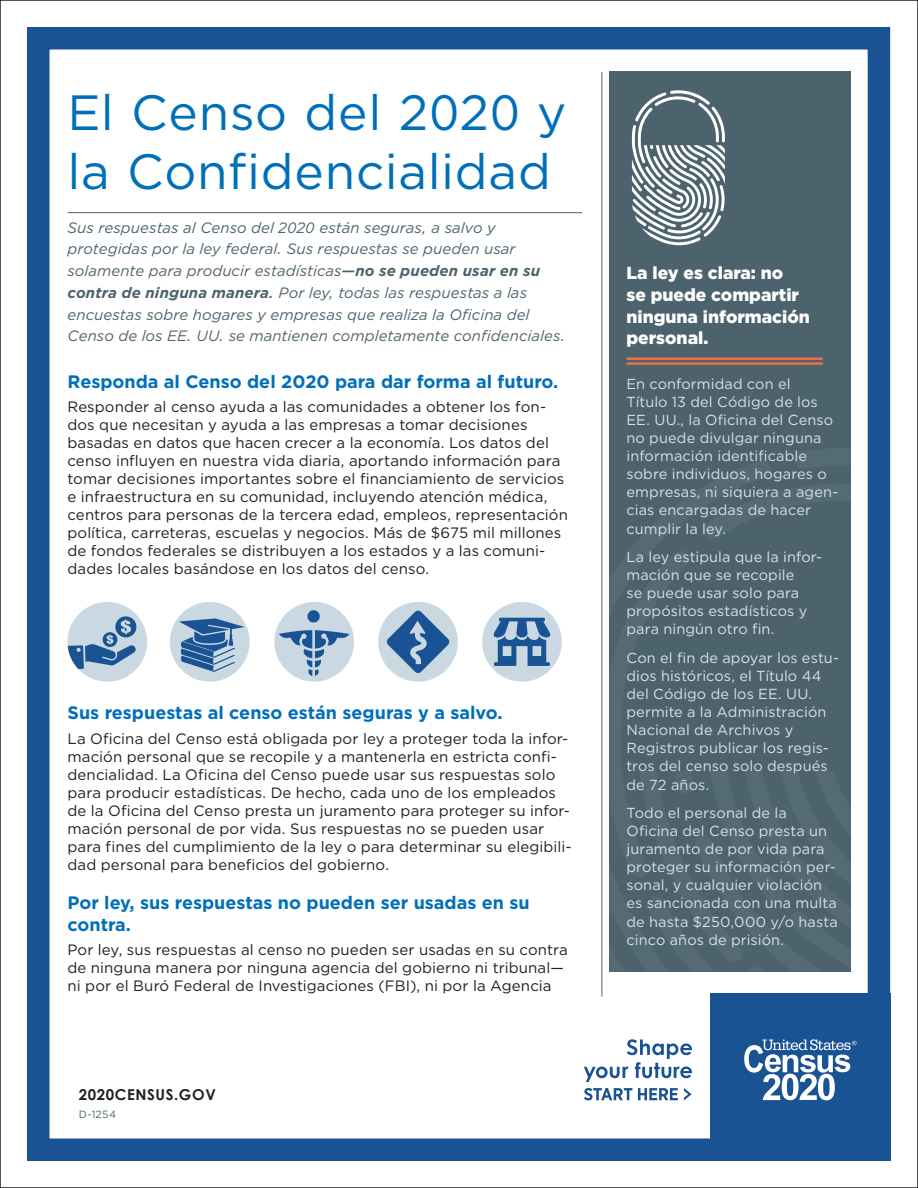
<style>
.page{position:relative;width:918px;height:1188px;background:#fff}
.page>*{position:absolute;margin:0;border:0;box-sizing:border-box;transform-origin:0 0}
.t1{font:49.5px/59.4px "Gotham";letter-spacing:.015em;color:#006fba}
.t2{font:700 18px/21.8px "Gotham";color:#006fba}
.t3{font:900 17.4px/21.8px "Gotham";color:#fff}
.t4{font:15px/18px "Gotham";letter-spacing:.005em;color:#231f20}
.t5{font:italic 15px/21.8px "Gotham";letter-spacing:.005em;color:#4c636e}
.t6{font:700 15px "Century Gothic";letter-spacing:.04em;color:#231f20}
.t7{font:14.55px/18.1px "Gotham";letter-spacing:.01em;color:#d7e2e9}
.t8{font:10.5px "Gotham";color:#4c636e}
.s1{font-weight:500}
.s2{font-weight:700}
</style>
<div class="page">
<div style="left:27px;top:27px;width:863px;height:1134px;border:22px solid #1a5393"></div>
<div style="left:710px;top:994px;width:180px;height:167px;background:#1a5393"></div>
<svg style="left:584px;top:1088px;width:48px;height:12px"></svg>
<svg style="left:638px;top:1088px;width:40px;height:12px"></svg>
<svg style="left:684px;top:1088px;width:8px;height:12px"></svg>
<svg style="left:584px;top:1039px;width:108px;height:43px"></svg>
<svg style="left:744px;top:1039px;width:113px;height:61px"></svg>
<div style="left:609px;top:72px;width:242px;height:900px;background:#4c636e"></div>
<svg style="left:632px;top:90px;width:93px;height:155px"></svg>
<hr style="left:627px;top:358px;width:196px;height:2px;background:#f36f45">
<hr style="left:627px;top:362px;width:196px;height:3px;background:#f36f45">
<hr style="left:602px;top:72px;width:1px;height:925px;background:#4c636e">
<hr style="left:68px;top:212px;width:514px;height:1px;background:#4c636e">
<div style="left:68px;top:602px;width:79px;height:80px;background:#cad9e1;border-radius:50%"></div>
<svg style="left:68px;top:616px;width:70px;height:53px"></svg>
<div style="left:274px;top:602px;width:80px;height:80px;background:#cad9e1;border-radius:50%"></div>
<svg style="left:307px;top:610px;width:13px;height:13px"></svg>
<svg style="left:279px;top:630px;width:70px;height:46px"></svg>
<div style="left:378px;top:602px;width:80px;height:80px;background:#cad9e1;border-radius:50%"></div>
<svg style="left:386px;top:610px;width:64px;height:63px"></svg>
<div style="left:482px;top:602px;width:80px;height:80px;background:#cad9e1;border-radius:50%"></div>
<svg style="left:493px;top:618px;width:57px;height:48px"></svg>
<div style="left:170px;top:602px;width:80px;height:80px;background:#cad9e1;border-radius:50%"></div>
<svg style="left:179px;top:618px;width:65px;height:54px"></svg>
<h1 class="t1" style="left:68px;top:81px;width:500px">El Censo del 2020 y la Confidencialidad</h1>
<p class="t5" style="left:67px;top:216px;width:500px">Sus respuestas al Censo del 2020 están seguras, a salvo y protegidas por la ley federal. Sus respuestas se pueden usar solamente para producir estadísticas<span class="s1">—</span><span class="s2">no se pueden usar en su contra de ninguna manera</span><span class="s1">.</span> Por ley, todas las respuestas a las encuestas sobre hogares y empresas que realiza la Oficina del Censo de los EE. UU. se mantienen completamente confidenciales.</p>
<p class="t2" style="left:68px;top:370px;width:492px">Responda al Censo del 2020 para dar forma al futuro.</p>
<p class="t4" style="left:68px;top:398px;width:502px">Responder al censo ayuda a las comunidades a obtener los fon&shy;dos que necesitan y ayuda a las empresas a tomar decisiones basadas en datos que hacen crecer a la economía. Los datos del censo influyen en nuestra vida diaria, aportando información para tomar decisiones importantes sobre el financiamiento de servicios e infraestructura en su comunidad, incluyendo atención médica, centros para personas de la tercera edad, empleos, representación política, carreteras, escuelas y negocios. Más de $675 mil millones de fondos federales se distribuyen a los estados y a las comuni&shy;dades locales basándose en los datos del censo.</p>
<p class="t2" style="left:68px;top:702px;width:437px">Sus respuestas al censo están seguras y a salvo.</p>
<p class="t4" style="left:68px;top:729px;width:505px">La Oficina del Censo está obligada por ley a proteger toda la infor&shy;mación personal que se recopile y a mantenerla en estricta confi&shy;dencialidad. La Oficina del Censo puede usar sus respuestas solo para producir estadísticas. De hecho, cada uno de los empleados de la Oficina del Censo presta un juramento para proteger su infor&shy;mación personal de por vida. Sus respuestas no se pueden usar para fines del cumplimiento de la ley o para determinar su elegibili&shy;dad personal para beneficios del gobierno.</p>
<p class="t2" style="left:68px;top:892px;width:464px">Por ley, sus respuestas no pueden ser usadas en su contra.</p>
<p class="t4" style="left:68px;top:941px;width:502px">Por ley, sus respuestas al censo no pueden ser usadas en su contra de ninguna manera por ninguna agencia del gobierno ni tribunal— ni por el Buró Federal de Investigaciones (FBI), ni por la Agencia</p>
<p class="t6" style="left:79px;top:1083px;width:139px">2020CENSUS.GOV</p>
<p class="t8" style="left:79px;top:1108px;width:39px">D-1254</p>
<p class="t3" style="left:627px;top:262px;width:185px">La ley es clara: no<br>se puede compartir ninguna información personal.</p>
<p class="t7" style="left:627px;top:374px;width:213px">En conformidad con el<br>Título 13 del Código de los<br>EE. UU., la Oficina del Censo no puede divulgar ninguna información identificable sobre individuos, hogares o empresas, ni siquiera a agen&shy;cias encargadas de hacer cumplir la ley.</p>
<p class="t7" style="left:627px;top:547px;width:197px">La ley estipula que la infor&shy;mación que se recopile<br>se puede usar solo para propósitos estadísticos y para ningún otro fin.</p>
<p class="t7" style="left:627px;top:648px;width:214px">Con el fin de apoyar los estu&shy;dios históricos, el Título 44 del Código de los EE. UU. permite a la Administración<br>Nacional de Archivos y<br>Registros publicar los regis&shy;tros del censo solo después de 72 años.</p>
<p class="t7" style="left:627px;top:803px;width:213px">Todo el personal de la<br>Oficina del Censo presta un juramento de por vida para proteger su información per&shy;sonal, y cualquier violación es sancionada con una multa de hasta $250,000 y/o hasta cinco años de prisión.</p>
</div>
